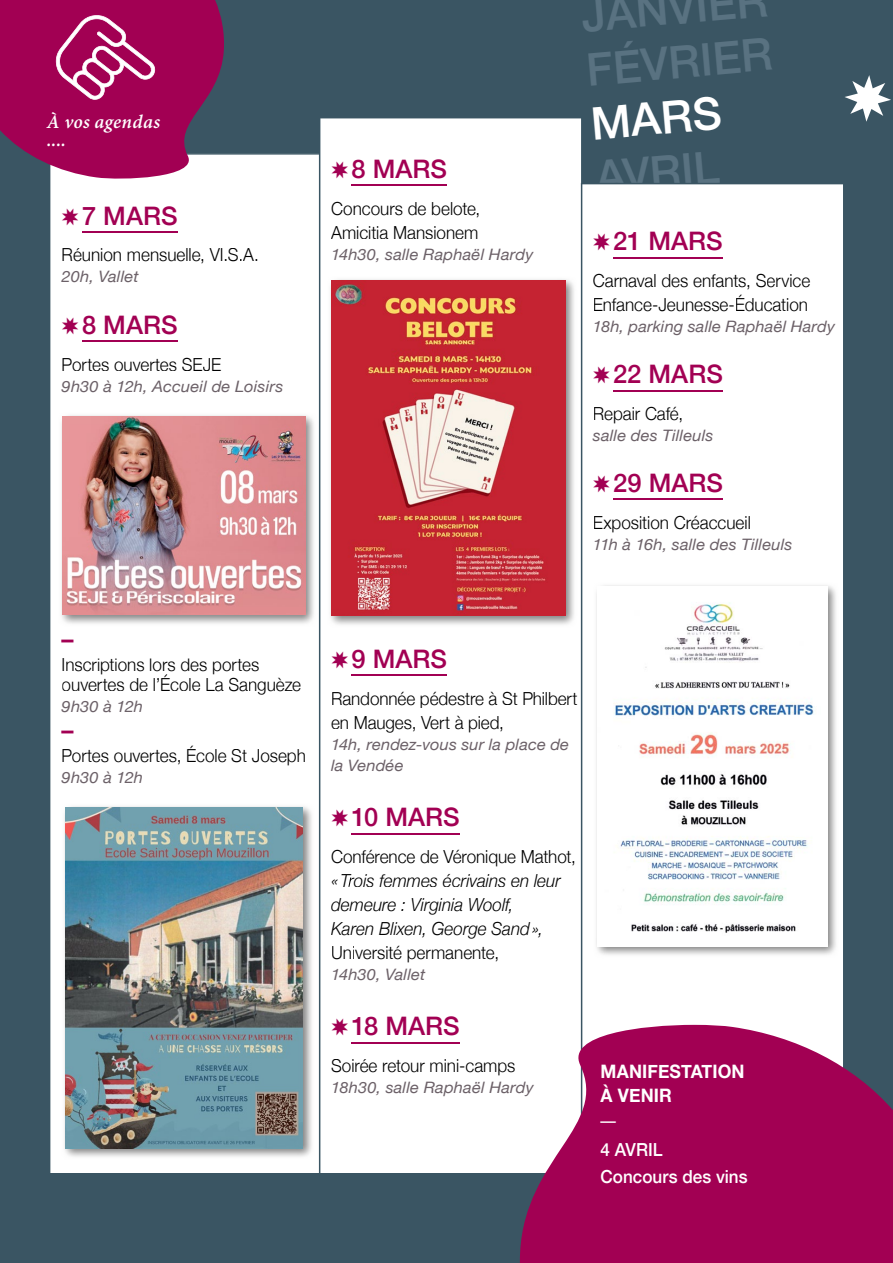
<style>
.page{position:relative;width:893px;height:1263px;background:#3a5563}
.page>*{position:absolute;margin:0;border:0;box-sizing:border-box;transform-origin:0 0}
.t1{font:500 45px/54px "Helvetica Neue";color:#597281}
.t2{font:500 45px "Helvetica Neue";color:#fff}
.t3{font:italic 700 30.9px "Helvetica Neue";color:#fff}
.t4{font:500 25.5px "Helvetica Neue";color:#a20053}
.t5{font:500 25.5px "Helvetica Neue";color:#a20053;scale:.95 1}
.t6{font:italic 700 21px/18px "Adobe Devanagari";letter-spacing:.01em;color:#fff}
.t7{font:700 18.6px/24px "Helvetica Neue";letter-spacing:.01em;color:#fff;scale:.95 1}
.t8{font:300 18px/24px "Helvetica Neue";color:#000;scale:.95 1}
.t9{font:italic 300 18px/24px "Helvetica Neue";color:#000;scale:.95 1}
.t10{font:300 18px "Helvetica Neue";color:#000;scale:.94 1}
.t11{font:500 18px/27px "Helvetica Neue";color:#fff;scale:.95 1}
.t12{font:italic 15.75px/21px "Helvetica Neue";letter-spacing:.005em;color:#6c6168;scale:1.05 1}
</style>
<div class="page">
<svg style="left:845px;top:75px;width:46px;height:47px"></svg>
<div style="left:50px;top:153px;width:269px;height:1020px;background:#fff"></div>
<div style="left:320px;top:118px;width:262px;height:1055px;background:#fff"></div>
<div style="left:581px;top:183px;width:262px;height:842px;background:#fff"></div>
<svg style="left:0;top:0;width:225px;height:181px;background:#a01e63"></svg>
<hr style="left:82px;top:232px;width:96px;height:1px;background:#a20053">
<hr style="left:82px;top:341px;width:96px;height:1px;background:#a20053">
<div style="left:63px;top:248px;width:163px;height:16px;background:#fff"></div>
<div style="left:228px;top:248px;width:10px;height:14px;background:#fff"></div>
<div style="left:243px;top:249px;width:16px;height:12px;background:#fff"></div>
<div style="left:63px;top:358px;width:114px;height:13px;background:#fff"></div>
<div style="left:183px;top:357px;width:9px;height:14px;background:#fff"></div>
<div style="left:194px;top:358px;width:8px;height:12px;background:#fff"></div>
<div style="left:203px;top:358px;width:18px;height:13px;background:#fff"></div>
<div style="left:62px;top:658px;width:197px;height:33px;background:#fff"></div>
<hr style="left:75px;top:674px;width:126px;height:1px;background:#000">
<div style="left:207px;top:678px;width:8px;height:13px;background:#fff"></div>
<div style="left:215px;top:681px;width:9px;height:10px;background:#fff"></div>
<div style="left:229px;top:678px;width:10px;height:13px;background:#fff"></div>
<div style="left:240px;top:681px;width:8px;height:10px;background:#fff"></div>
<div style="left:249px;top:678px;width:52px;height:16px;background:#fff"></div>
<div style="left:63px;top:749px;width:9px;height:13px;background:#fff"></div>
<div style="left:72px;top:746px;width:124px;height:19px;background:#fff"></div>
<div style="left:197px;top:749px;width:30px;height:13px;background:#fff"></div>
<div style="left:232px;top:749px;width:9px;height:13px;background:#fff"></div>
<div style="left:242px;top:749px;width:64px;height:17px;background:#fff"></div>
<hr style="left:613px;top:257px;width:110px;height:1px;background:#a20053">
<hr style="left:613px;top:390px;width:110px;height:1px;background:#a20053">
<hr style="left:613px;top:499px;width:110px;height:1px;background:#a20053">
<div style="left:593px;top:274px;width:158px;height:15px;background:#fff"></div>
<div style="left:756px;top:274px;width:10px;height:13px;background:#fff"></div>
<div style="left:767px;top:274px;width:43px;height:13px;background:#fff"></div>
<div style="left:594px;top:298px;width:9px;height:13px;background:#fff"></div>
<div style="left:604px;top:298px;width:130px;height:13px;background:#fff"></div>
<div style="left:736px;top:295px;width:9px;height:16px;background:#fff"></div>
<div style="left:745px;top:298px;width:62px;height:13px;background:#fff"></div>
<div style="left:594px;top:407px;width:89px;height:16px;background:#fff"></div>
<div style="left:594px;top:515px;width:156px;height:17px;background:#fff"></div>
<hr style="left:351px;top:185px;width:96px;height:1px;background:#a20053">
<hr style="left:351px;top:675px;width:96px;height:1px;background:#a20053">
<hr style="left:351px;top:833px;width:109px;height:1px;background:#a20053">
<hr style="left:351px;top:1042px;width:109px;height:1px;background:#a20053">
<div style="left:332px;top:202px;width:148px;height:15px;background:#fff"></div>
<div style="left:331px;top:226px;width:147px;height:13px;background:#fff"></div>
<div style="left:332px;top:691px;width:165px;height:17px;background:#fff"></div>
<div style="left:503px;top:691px;width:9px;height:14px;background:#fff"></div>
<div style="left:513px;top:692px;width:64px;height:13px;background:#fff"></div>
<div style="left:332px;top:719px;width:8px;height:10px;background:#fff"></div>
<div style="left:341px;top:715px;width:163px;height:17px;background:#fff"></div>
<div style="left:332px;top:850px;width:244px;height:16px;background:#fff"></div>
<svg style="left:332px;top:879px;width:6px;height:6px"></svg>
<div style="left:342px;top:874px;width:6px;height:13px;background:#fff"></div>
<div style="left:348px;top:874px;width:214px;height:13px;background:#fff"></div>
<div style="left:331px;top:898px;width:183px;height:16px;background:#fff"></div>
<div style="left:331px;top:922px;width:199px;height:16px;background:#fff"></div>
<svg style="left:532px;top:927px;width:11px;height:10px"></svg>
<div style="left:332px;top:946px;width:10px;height:13px;background:#fff"></div>
<div style="left:344px;top:949px;width:7px;height:10px;background:#fff"></div>
<div style="left:353px;top:946px;width:146px;height:16px;background:#fff"></div>
<div style="left:332px;top:1059px;width:9px;height:13px;background:#fff"></div>
<div style="left:342px;top:1059px;width:173px;height:16px;background:#fff"></div>
<svg style="left:520px;top:1025px;width:373px;height:238px;background:#a82268"></svg>
<img style="left:58px;top:412px;width:259px;height:214px">
<img style="left:63px;top:417px;width:242px;height:197px">
<img style="left:61px;top:803px;width:254px;height:357px">
<img style="left:65px;top:808px;width:238px;height:340px">
<img style="left:327px;top:276px;width:250px;height:352px">
<img style="left:331px;top:281px;width:235px;height:335px">
<img style="left:593px;top:582px;width:246px;height:376px">
<img style="left:598px;top:587px;width:229px;height:359px">
<svg style="left:62px;top:208px;width:24px;height:18px"></svg>
<svg style="left:62px;top:317px;width:24px;height:18px"></svg>
<svg style="left:593px;top:233px;width:24px;height:18px"></svg>
<svg style="left:593px;top:366px;width:24px;height:18px"></svg>
<svg style="left:593px;top:475px;width:24px;height:18px"></svg>
<svg style="left:332px;top:161px;width:23px;height:18px"></svg>
<svg style="left:332px;top:651px;width:23px;height:18px"></svg>
<svg style="left:332px;top:809px;width:23px;height:18px"></svg>
<svg style="left:332px;top:1018px;width:23px;height:18px"></svg>
<p class="t6" style="left:47px;top:115px;width:115px">À vos agendas ....</p>
<h3 class="t4" style="left:82px;top:195px;width:97px">7 mARS</h3>
<p class="t8" style="left:62px;top:242px;width:209px">Réunion mensuelle, VI.s.A.</p>
<p class="t12" style="left:62px;top:267px;width:75px">20h, Vallet</p>
<h3 class="t4" style="left:82px;top:304px;width:97px">8 mARS</h3>
<p class="t8" style="left:62px;top:351px;width:170px">Portes ouvertes sEJE</p>
<p class="t12" style="left:62px;top:376px;width:213px">9h30 à 12h, Accueil de Loisirs</p>
<h3 class="t4" style="left:351px;top:148px;width:97px">8 mARS</h3>
<p class="t8" style="left:331px;top:195px;width:158px">Concours de belote,<br>Amicitia Mansionem</p>
<p class="t12" style="left:331px;top:244px;width:194px">14h30, salle Raphaël Hardy</p>
<h1 class="t1" style="left:579px;top:-14px;width:188px;rotate:-5deg">JANVIER<br>FÉVRIER</h1>
<h1 class="t2" style="left:588px;top:88px;width:132px;rotate:-5deg">mARS</h1>
<h1 class="t1" style="left:593px;top:147px;width:125px;rotate:-5deg">AVRIL mAI</h1>
<h3 class="t4" style="left:613px;top:221px;width:111px">21 mARS</h3>
<p class="t8" style="left:593px;top:267px;width:230px">Carnaval des enfants, service<br>Enfance-Jeunesse-éducation</p>
<p class="t12" style="left:593px;top:317px;width:232px">18h, parking salle Raphaël Hardy</p>
<h3 class="t4" style="left:613px;top:353px;width:111px">22 mARS</h3>
<p class="t8" style="left:593px;top:400px;width:97px">Repair Café,</p>
<p class="t12" style="left:593px;top:426px;width:116px">salle des Tilleuls</p>
<h3 class="t4" style="left:613px;top:462px;width:111px">29 mARS</h3>
<p class="t8" style="left:593px;top:509px;width:168px">Exposition Créaccueil</p>
<p class="t12" style="left:593px;top:534px;width:192px">11h à 16h, salle des Tilleuls</p>
<h3 class="t5" style="left:62px;top:618px;width:14px">–</h3>
<p class="t8" style="left:62px;top:654px;width:254px;line-height:19.5px">inscriptions lors des portes ouvertes de l’école la sanguèze</p>
<p class="t12" style="left:62px;top:697px;width:79px">9h30 à 12h</p>
<h3 class="t5" style="left:62px;top:709px;width:14px">–</h3>
<p class="t10" style="left:62px;top:741px;width:261px">portes ouvertes, école st Joseph</p>
<p class="t12" style="left:62px;top:768px;width:79px">9h30 à 12h</p>
<h3 class="t4" style="left:351px;top:638px;width:97px">9 mARS</h3>
<p class="t8" style="left:331px;top:685px;width:261px">Randonnée pédestre à st Philbert en Mauges, Vert à pied,</p>
<p class="t12" style="left:331px;top:734px;width:228px">14h, rendez-vous sur la place de la Vendée</p>
<h3 class="t4" style="left:351px;top:796px;width:110px">10 mARS</h3>
<p class="t8" style="left:331px;top:843px;width:259px">Conférence de Véronique Mathot,</p>
<p class="t9" style="left:331px;top:867px;width:243px">«Trois femmes écrivains en leur demeure : Virginia Woolf,<br>Karen Blixen, George Sand»,</p>
<p class="t8" style="left:331px;top:939px;width:178px">université permanente,</p>
<p class="t12" style="left:331px;top:965px;width:91px">14h30, Vallet</p>
<h3 class="t4" style="left:351px;top:1006px;width:110px">18 mARS</h3>
<p class="t8" style="left:331px;top:1052px;width:196px">soirée retour mini-camps</p>
<p class="t12" style="left:331px;top:1078px;width:194px">18h30, salle Raphaël Hardy</p>
<p class="t7" style="left:601px;top:1060px;width:153px">MANIFESTATION<br>À VENIR</p>
<h2 class="t3" style="left:601px;top:1083px;width:17px">_</h2>
<p class="t11" style="left:601px;top:1135px;width:156px">4 AVRIL<br>Concours des vins</p>
</div>
